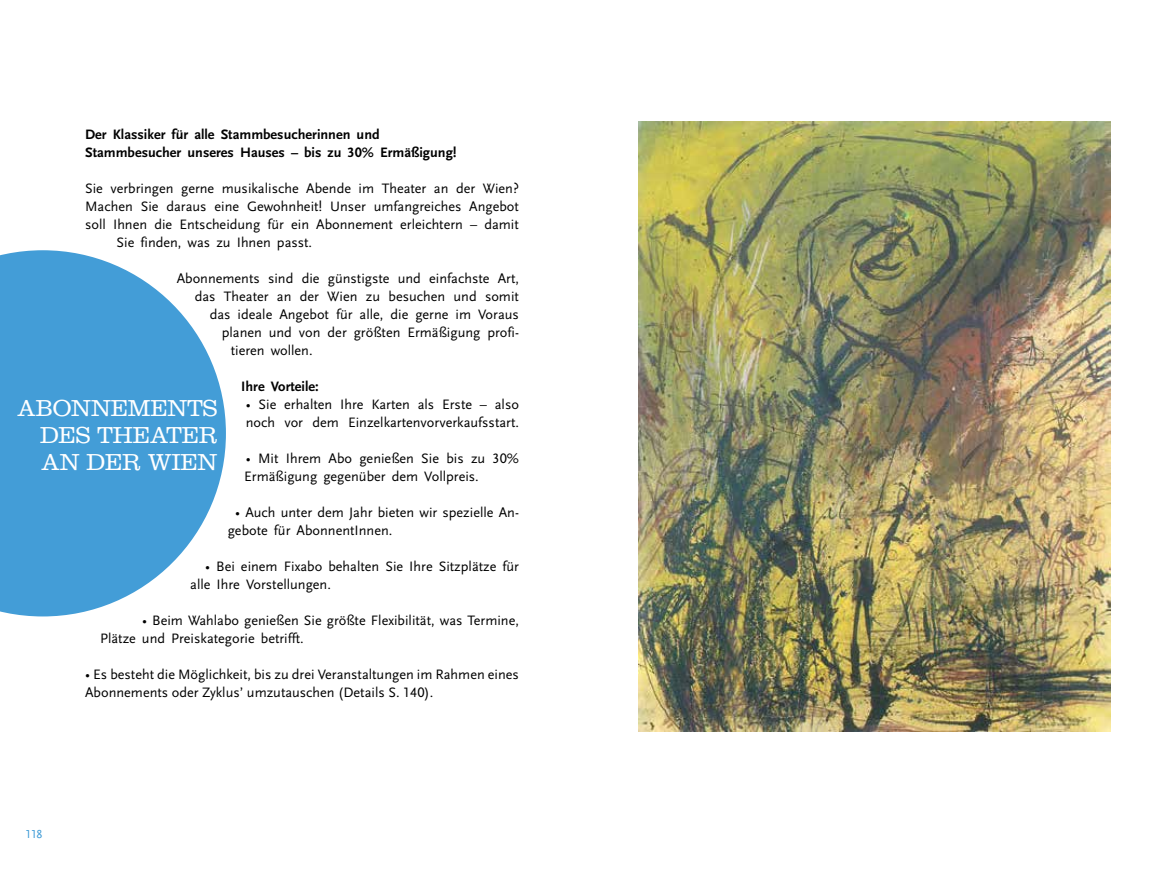
<style>
.page{position:relative;width:1166px;height:872px;background:#fff}
.page>*{position:absolute;margin:0;border:0;box-sizing:border-box;transform-origin:0 0}
.t1{font:300 24px/27px "Clarendon";letter-spacing:-.01em;color:#fff;text-align:justify}
.t2{font:14.25px/18px "Scala Sans LF";color:#000}
.t3{font:700 14.25px/18px "Scala Sans LF";color:#000}
.t4{font:12px "Scala Sans LF";color:#439dd7}
</style>
<div class="page">
<svg style="left:0;top:250px;width:226px;height:366px;fill:#439dd7"></svg>
<img style="left:638px;top:121px;width:472px;height:611px">
<p class="t3" style="left:85px;top:126px;width:373px">Der Klassiker für alle Stammbesucherinnen und<br>Stammbesucher unseres Hauses – bis zu 30% Ermäßigung!</p>
<p class="t2" style="left:85px;top:180px;width:435px">Sie verbringen gerne musikalische Abende im Theater an der Wien?</p>
<p class="t2" style="left:85px;top:198px;width:435px">Machen Sie daraus eine Gewohnheit! Unser umfangreiches Angebot</p>
<p class="t2" style="left:85px;top:216px;width:435px">soll Ihnen die Entscheidung für ein Abonnement erleichtern – damit</p>
<p class="t2" style="left:117px;top:234px;width:197px">Sie finden, was zu Ihnen passt.</p>
<p class="t2" style="left:177px;top:270px;width:344px">Abonnements sind die günstigste und einfachste Art,</p>
<p class="t2" style="left:195px;top:288px;width:326px">das Theater an der Wien zu besuchen und somit</p>
<p class="t2" style="left:210px;top:306px;width:310px">das ideale Angebot für alle, die gerne im Voraus</p>
<p class="t2" style="left:222px;top:324px;width:299px">planen und von der größten Ermäßigung profi-</p>
<p class="t2" style="left:231px;top:342px;width:83px">tieren wollen.</p>
<p class="t3" style="left:241px;top:378px;width:79px">Ihre Vorteile:</p>
<p class="t2" style="left:246px;top:396px;width:275px">• Sie erhalten Ihre Karten als Erste – also noch vor dem Einzelkartenvorverkaufsstart.</p>
<p class="t2" style="left:244px;top:450px;width:276px">• Mit Ihrem Abo genießen Sie bis zu 30%<br>Ermäßigung gegenüber dem Vollpreis.</p>
<p class="t2" style="left:228px;top:504px;width:292px;text-indent:7px">• Auch unter dem Jahr bieten wir spezielle An&shy;gebote für AbonnentInnen.</p>
<p class="t2" style="left:190px;top:558px;width:330px;text-indent:15px">• Bei einem Fixabo behalten Sie Ihre Sitzplätze für alle Ihre Vorstellungen.</p>
<p class="t2" style="left:100px;top:612px;width:420px;text-indent:42px">• Beim Wahlabo genießen Sie größte Flexibilität, was Termine,<br>Plätze und Preiskategorie betrifft.</p>
<p class="t2" style="left:85px;top:666px;width:435px">• Es besteht die Möglichkeit, bis zu drei Veranstaltungen im Rahmen eines<br>Abonnements oder Zyklus’ umzutauschen (Details S. 140).</p>
<h1 class="t1" style="left:40px;top:394px;width:179px;text-indent:-23px">ABONNEMENTS DES THEATER AN DER WIEN</h1>
<p class="t4" style="left:26px;top:828px;width:19px">118</p>
</div>
